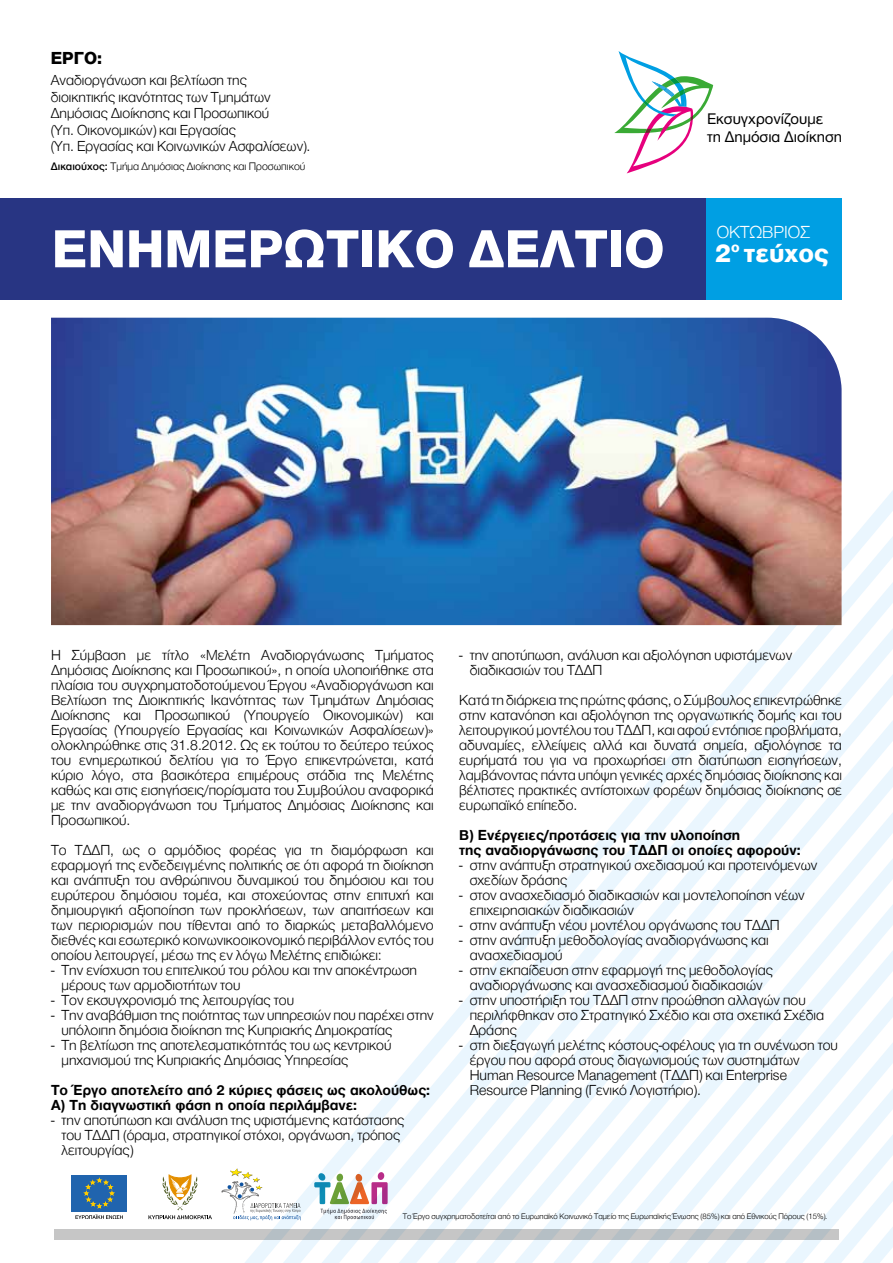
<style>
.page{position:relative;width:893px;height:1263px;background:#fff}
.page>*{position:absolute;margin:0;border:0;box-sizing:border-box;transform-origin:0 0}
.t1{font:800 55.5px "Helvetica Neue Greek";color:#fff}
.t2{font:800 27px "Helvetica Neue Greek";color:#fff}
.t3{font:300 18px "Helvetica Neue Greek";color:#fff}
.t4{font:800 18px "Helvetica Neue Greek";color:#000}
.t5{font:15.9px/18.5px "Helvetica Neue Greek 55";color:#000}
.t6{font:300 15px/15px "Helvetica Neue Greek";color:#000}
.t7{font:700 15px/15px "Helvetica Neue Greek";color:#000}
.t8{font:300 11.25px "Helvetica Neue Greek";color:#000}
.t9{font:300 8.25px "Helvetica Neue Greek";color:#000}
.s1{font-weight:500}
</style>
<div class="page">
<div style="left:468px;top:198px;width:374px;height:101px;background:#009fe3"></div>
<div style="left:1px;top:198px;width:705px;height:101px;background:#283583"></div>
<svg style="left:614px;top:51px;width:99px;height:122px"></svg>
<svg style="left:300px;top:622px;width:593px;height:641px"></svg>
<svg style="left:322px;top:641px;width:571px;height:622px"></svg>
<svg style="left:345px;top:660px;width:548px;height:603px"></svg>
<svg style="left:367px;top:679px;width:526px;height:584px"></svg>
<img style="left:51px;top:318px;width:791px;height:307px">
<p class="t4" style="left:51px;top:48px;width:53px">ΕΡΓΟ:</p>
<p class="t6" style="left:51px;top:72px;width:261px;line-height:16.5px">Αναδιοργάνωση και βελτίωση της διοικητικής ικανότητας των Τμημάτων Δημόσιας Διοίκησης και Προσωπικού<br>(Υπ. Οικονομικών) και Εργασίας<br>(Υπ. Εργασίας και Κοινωνικών Ασφαλίσεων).</p>
<p class="t8" style="left:51px;top:160px;width:256px"><span class="s1">Δικαιούχος:</span> Τμήμα Δημόσιας Διοίκησης και Προσωπικού</p>
<h1 class="t1" style="left:52px;top:219px;width:614px">ΕΝΗΜΕΡΩΤΙΚΟ ΔΕΛΤΙΟ</h1>
<p class="t5" style="left:707px;top:109px;width:136px">Εκσυγχρονίζουµε<br>τη ∆ηµόσια ∆ιοίκηση</p>
<p class="t3" style="left:717px;top:222px;width:95px">ΟΚΤΩΒΡΙΟΣ</p>
<h2 class="t2" style="left:715px;top:239px;width:115px">2<sup>o</sup> τεύχος</h2>
<p class="t6" style="left:51px;top:648px;width:384px;text-align:justify">Η Σύμβαση με τίτλο «Μελέτη Αναδιοργάνωσης Τμήματος Δημόσιας Διοίκησης και Προσωπικού», η οποία υλοποιήθηκε στα πλαίσια του συγχρηματοδοτούμενου Έργου «Αναδιοργάνωση και Βελτίωση της Διοικητικής Ικανότητας των Τμημάτων Δημόσιας Διοίκησης και Προσωπικού (Υπουργείο Οικονομικών) και Εργασίας (Υπουργείο Εργασίας και Κοινωνικών Ασφαλίσεων)» ολοκληρώθηκε στις 31.8.2012. Ως εκ τούτου το δεύτερο τεύχος του ενημερωτικού δελτίου για το Έργο επικεντρώνεται, κατά κύριο λόγο, στα βασικότερα επιμέρους στάδια της Μελέτης καθώς και στις εισηγήσεις/πορίσματα του Συμβούλου αναφορικά με την αναδιοργάνωση του Τμήματος Δημόσιας Διοίκησης και Προσωπικού.</p>
<p class="t6" style="left:51px;top:843px;width:384px;text-align:justify">Το ΤΔΔΠ, ως ο αρμόδιος φορέας για τη διαμόρφωση και εφαρμογή της ενδεδειγμένης πολιτικής σε ότι αφορά τη διοίκηση και ανάπτυξη του ανθρώπινου δυναμικού του δημόσιου και του ευρύτερου δημόσιου τομέα, και στοχεύοντας στην επιτυχή και δημιουργική αξιοποίηση των προκλήσεων, των απαιτήσεων και των περιορισμών που τίθενται από το διαρκώς μεταβαλλόμενο διεθνές και εσωτερικό κοινωνικοοικονομικό περιβάλλον εντός του οποίου λειτουργεί, μέσω της εν λόγω Μελέτης επιδιώκει:</p>
<p class="t6" style="left:62px;top:963px;width:357px;text-indent:-10px">- Την ενίσχυση του επιτελικού του ρόλου και την αποκέντρωση μέρους των αρμοδιοτήτων του</p>
<p class="t6" style="left:51px;top:993px;width:245px">- Τον εκσυγχρονισμό της λειτουργίας του</p>
<p class="t6" style="left:62px;top:1008px;width:374px;text-indent:-10px">- Την αναβάθμιση της ποιότητας των υπηρεσιών που παρέχει στην υπόλοιπη δημόσια διοίκηση της Κυπριακής Δημοκρατίας</p>
<p class="t6" style="left:62px;top:1038px;width:331px;text-indent:-10px">- Τη βελτίωση της αποτελεσματικότητάς του ως κεντρικού μηχανισμού της Κυπριακής Δημόσιας Υπηρεσίας</p>
<p class="t7" style="left:51px;top:1083px;width:381px">Το Έργο αποτελείτο από 2 κύριες φάσεις ως ακολούθως:<br>Α) Τη διαγνωστική φάση η οποία περιλάμβανε:</p>
<p class="t6" style="left:62px;top:1113px;width:344px;text-indent:-10px">- την αποτύπωση και ανάλυση της υφιστάμενης κατάστασης του ΤΔΔΠ (όραμα, στρατηγικοί στόχοι, οργάνωση, τρόπος λειτουργίας)</p>
<p class="t6" style="left:470px;top:648px;width:324px;text-indent:-10px">- την αποτύπωση, ανάλυση και αξιολόγηση υφιστάμενων διαδικασιών του ΤΔΔΠ</p>
<p class="t6" style="left:459px;top:693px;width:384px;text-align:justify">Κατά τη διάρκεια της πρώτης φάσης, ο Σύμβουλος επικεντρώθηκε στην κατανόηση και αξιολόγηση της οργανωτικής δομής και του λειτουργικού μοντέλου του ΤΔΔΠ, και αφού εντόπισε προβλήματα, αδυναμίες, ελλείψεις αλλά και δυνατά σημεία, αξιολόγησε τα ευρήματά του για να προχωρήσει στη διατύπωση εισηγήσεων, λαμβάνοντας πάντα υπόψη γενικές αρχές δημόσιας διοίκησης και βέλτιστες πρακτικές αντίστοιχων φορέων δημόσιας διοίκησης σε ευρωπαϊκό επίπεδο.</p>
<p class="t7" style="left:459px;top:828px;width:343px">Β) Ενέργειες/προτάσεις για την υλοποίηση<br>της αναδιοργάνωσης του ΤΔΔΠ οι οποίες αφορούν:</p>
<p class="t6" style="left:470px;top:858px;width:349px;text-indent:-10px">- στην ανάπτυξη στρατηγικού σχεδιασμού και προτεινόμενων σχεδίων δράσης</p>
<p class="t6" style="left:470px;top:888px;width:336px;text-indent:-10px">- στον ανασχεδιασμό διαδικασιών και μοντελοποίηση νέων επιχειρησιακών διαδικασιών</p>
<p class="t6" style="left:459px;top:918px;width:322px">- στην ανάπτυξη νέου μοντέλου οργάνωσης του ΤΔΔΠ</p>
<p class="t6" style="left:470px;top:933px;width:301px;text-indent:-10px">- στην ανάπτυξη μεθοδολογίας αναδιοργάνωσης και ανασχεδιασμού</p>
<p class="t6" style="left:459px;top:963px;width:315px;text-align:center">- στην εκπαίδευση στην εφαρμογή της μεθοδολογίας αναδιοργάνωσης και ανασχεδιασμού διαδικασιών</p>
<p class="t6" style="left:470px;top:993px;width:356px;text-indent:-10px">- στην υποστήριξη του ΤΔΔΠ στην προώθηση αλλαγών που περιλήφθηκαν στο Στρατηγικό Σχέδιο και στα σχετικά Σχέδια<br>Δράσης</p>
<p class="t6" style="left:470px;top:1038px;width:370px;text-indent:-10px">- στη διεξαγωγή μελέτης κόστους-οφέλους για τη συνένωση του έργου που αφορά στους διαγωνισμούς των συστημάτων Human Resource Management (ΤΔΔΠ) και Enterprise Resource Planning (Γενικό Λογιστήριο).</p>
<p class="t9" style="left:403px;top:1212px;width:426px">Το Έργο συγχρηματοδοτείται από το Ευρωπαϊκό Κοινωνικό Ταμείο της Ευρωπαϊκής Ένωσης (85%) και από Εθνικούς Πόρους (15%).</p>
</div>
